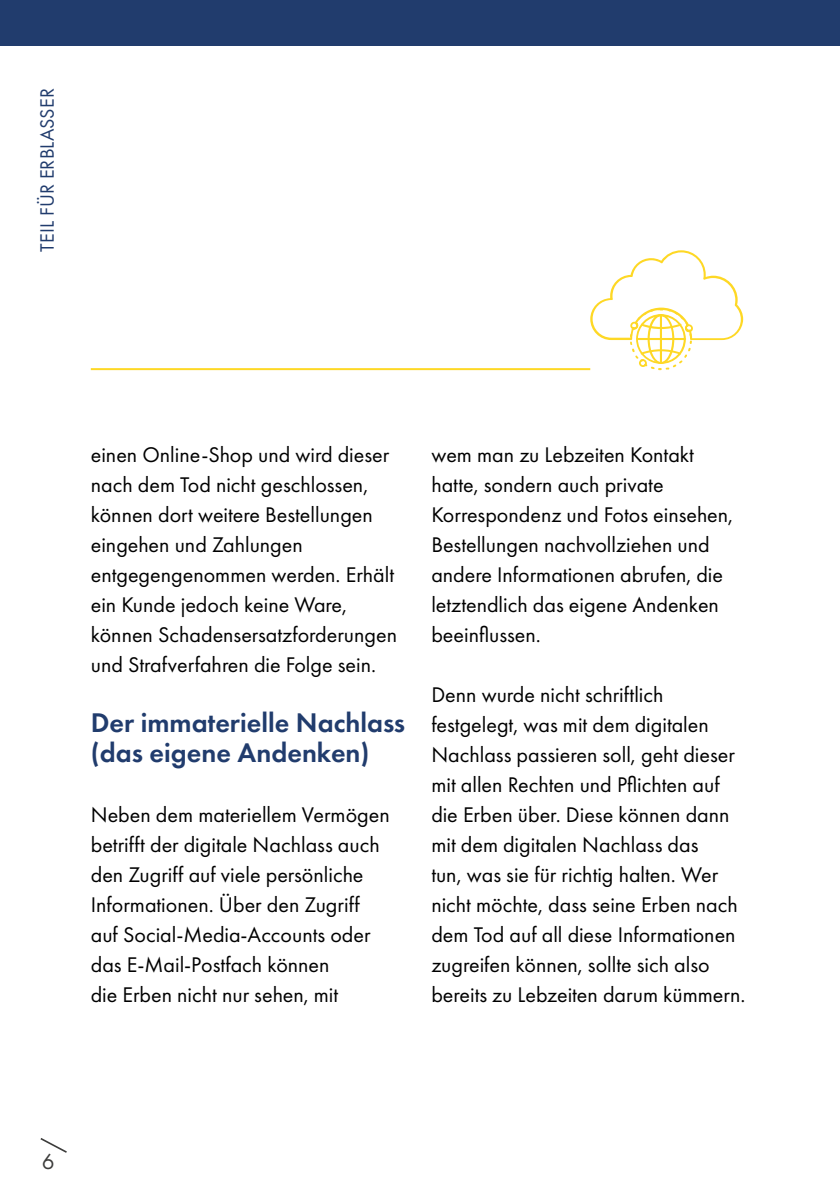
<style>
.page{position:relative;width:840px;height:1191px;background:#fff}
.page>*{position:absolute;margin:0;border:0;box-sizing:border-box;transform-origin:0 0}
.t1{font:600 28px/30px "Futura PT";color:#213c6d}
.t2{font:22.6px "Futura PT";color:#3c3c3b}
.Corps_de_texte{font:22px/30px "Futura PT";color:#000}
.t3{font:20px "Futura PT";letter-spacing:.01em;color:#213c6d}
</style>
<div class="page">
<div style="left:0;top:0;width:839px;height:45px;background:#213c6d"></div>
<svg style="left:40px;top:1138px;width:27px;height:15px"></svg>
<hr style="left:91px;top:368px;width:499px;height:2px;background:#fed825">
<svg style="left:590px;top:250px;width:152px;height:120px"></svg>
<p class="t3" style="left:35px;top:252px;width:165px;rotate:-90deg">TEIL FÜR ERBLASSER</p>
<p class="Corps_de_texte" style="left:91px;top:440px;width:307px">einen Online-Shop und wird dieser nach dem Tod nicht geschlossen, können dort weitere Bestellungen eingehen und Zahlungen entgegengenommen werden. Erhält ein Kunde jedoch keine Ware, können Schadensersatzforderungen und Strafverfahren die Folge sein.</p>
<h4 class="t1" style="left:91px;top:707px;width:315px">Der immaterielle Nachlass (das eigene Andenken)</h4>
<p class="Corps_de_texte" style="left:91px;top:800px;width:300px">Neben dem materiellem Vermögen betrifft der digitale Nachlass auch den Zugriff auf viele persönliche<br>Informationen. Über den Zugriff auf Social-Media-Accounts oder das E-Mail-Postfach können<br>die Erben nicht nur sehen, mit</p>
<p class="Corps_de_texte" style="left:431px;top:440px;width:303px">wem man zu Lebzeiten Kontakt hatte, sondern auch private<br>Korrespondenz und Fotos einsehen,<br>Bestellungen nachvollziehen und andere Informationen abrufen, die letztendlich das eigene Andenken beeinflussen.</p>
<p class="Corps_de_texte" style="left:431px;top:680px;width:315px">Denn wurde nicht schriftlich festgelegt, was mit dem digitalen Nachlass passieren soll, geht dieser mit allen Rechten und Pflichten auf die Erben über. Diese können dann mit dem digitalen Nachlass das<br>tun, was sie für richtig halten. Wer nicht möchte, dass seine Erben nach dem Tod auf all diese Informationen zugreifen können, sollte sich also bereits zu Lebzeiten darum kümmern.</p>
<p class="t2" style="left:42px;top:1147px;width:14px">6</p>
</div>
